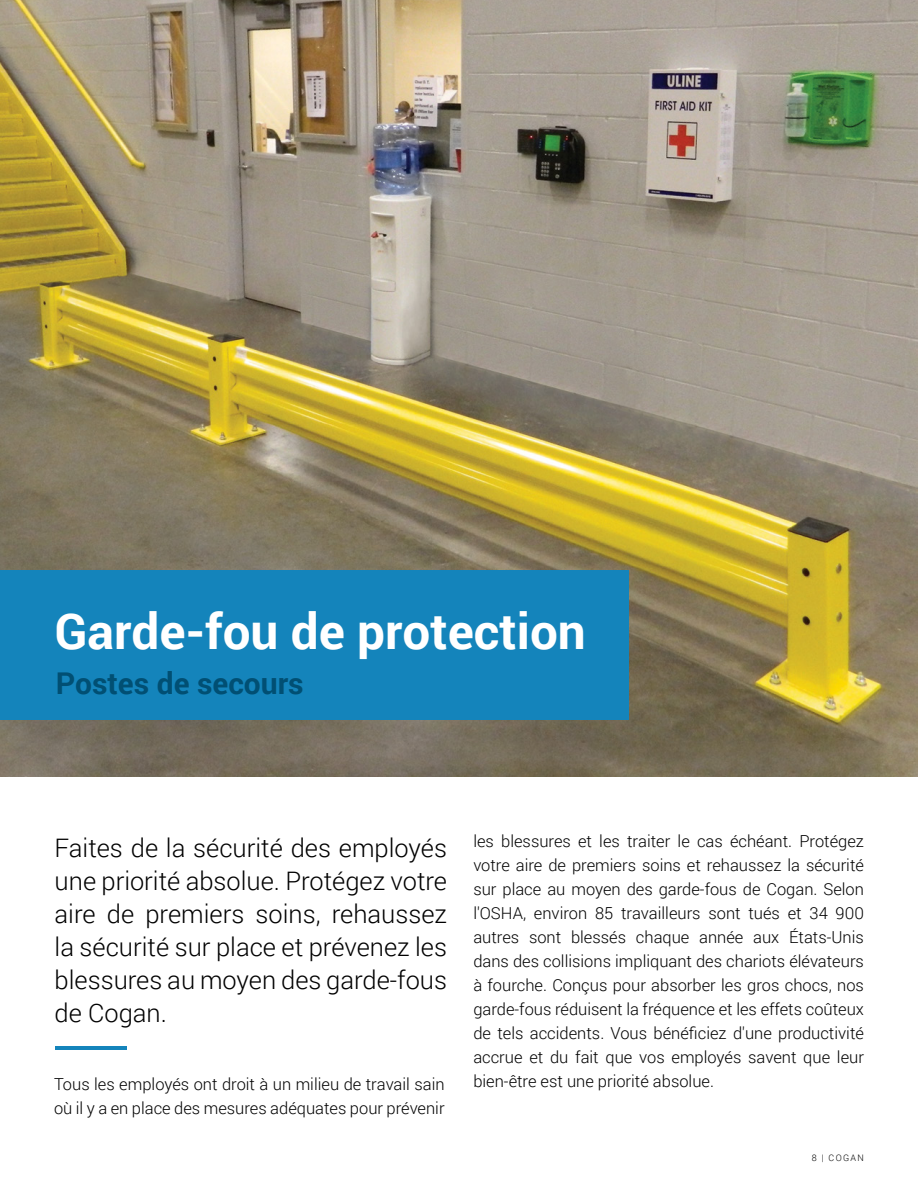
<style>
.page{position:relative;width:918px;height:1188px;background:#fff}
.page>*{position:absolute;margin:0;border:0;box-sizing:border-box;transform-origin:0 0}
.t1{font:700 49.5px "Roboto";color:#fff}
.t2{font:700 30px "Roboto";color:#014f73}
.t3{font:300 25.5px/33px "Roboto";color:#000;text-align:justify}
.t4{font:300 16.5px/24px "Roboto";color:#000;text-align:justify}
.t5{font:300 9px "Roboto";letter-spacing:.15em;color:#000}
</style>
<div class="page">
<img style="left:0;top:0;width:918px;height:777px">
<div style="left:0;top:570px;width:628px;height:150px;background:#1484bb"></div>
<hr style="left:56px;top:1047px;width:71px;height:3px;background:#1484bb">
<p class="t1" style="left:55px;top:596px;width:533px">Garde-fou de protection</p>
<p class="t2" style="left:56px;top:662px;width:249px">Postes de secours</p>
<p class="t3" style="left:55px;top:830px;width:394px">Faites de la sécurité des employés une priorité absolue. Protégez votre aire de premiers soins, rehaussez la sécurité sur place et prévenez les blessures au moyen des garde-fous de Cogan.</p>
<p class="t4" style="left:473px;top:829px;width:392px">les blessures et les traiter le cas échéant. Protégez votre aire de premiers soins et rehaussez la sécurité sur place au moyen des garde-fous de Cogan. Selon l'OSHA, environ 85 travailleurs sont tués et 34 900 autres sont blessés chaque année aux États-Unis dans des collisions impliquant des chariots élévateurs à fourche. Conçus pour absorber les gros chocs, nos garde-fous réduisent la fréquence et les effets coûteux de tels accidents. Vous bénéficiez d'une productivité accrue et du fait que vos employés savent que leur</p>
<p class="t4" style="left:54px;top:1071px;width:392px">Tous les employés ont droit à un milieu de travail sain</p>
<p class="t4" style="left:473px;top:1069px;width:242px">bien-être est une priorité absolue.</p>
<p class="t4" style="left:54px;top:1095px;width:392px">où il y a en place des mesures adéquates pour prévenir</p>
<p class="t5" style="left:812px;top:1152px;width:54px">8 | COGAN</p>
</div>
